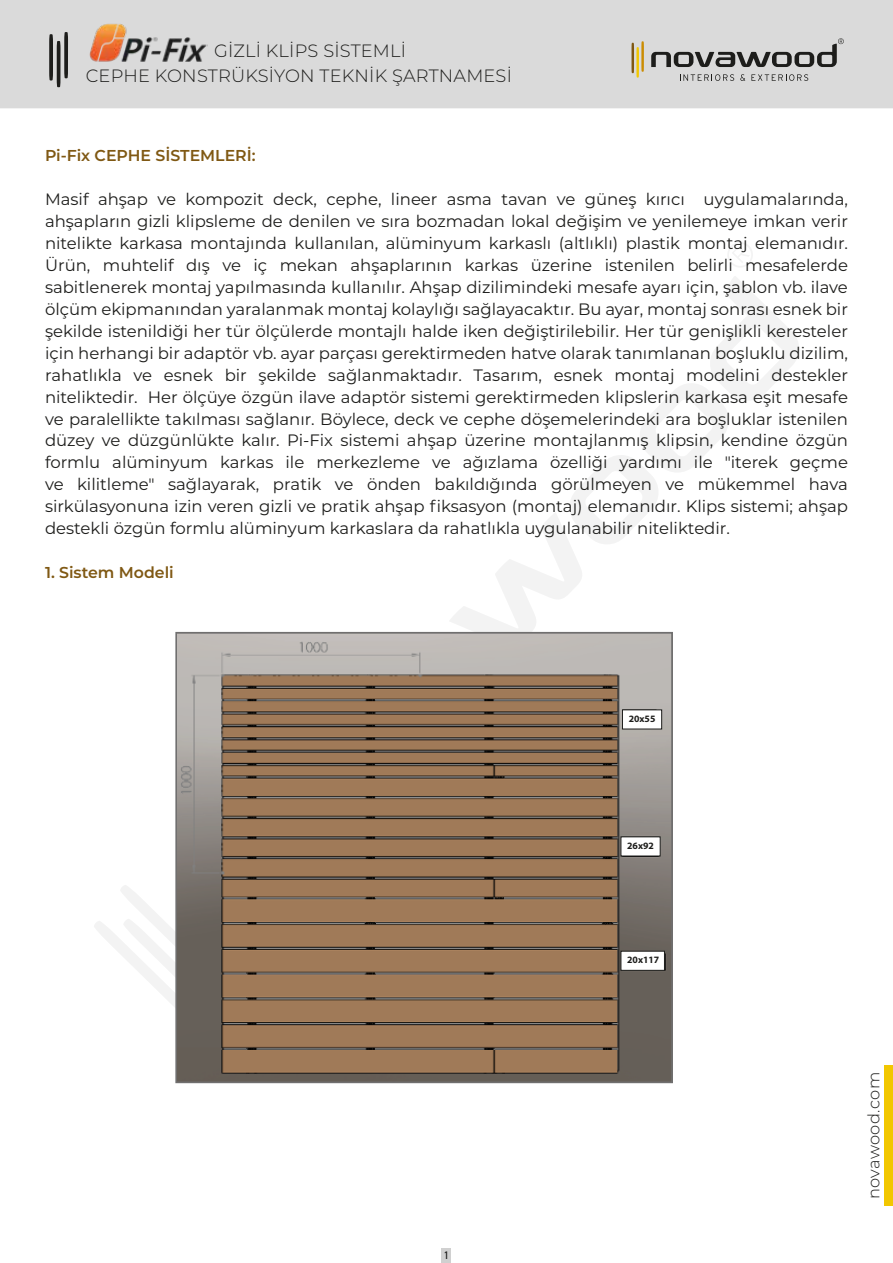
<style>
.page{position:relative;width:893px;height:1263px;background:#fff}
.page>*{position:absolute;margin:0;border:0;box-sizing:border-box;transform-origin:0 0}
.t1{font:300 17.85px/25.5px "Montserrat";letter-spacing:.01em;color:#1d1d1b}
.t2{font:16.5px/22px "Montserrat";color:#1d1d1b;text-align:justify}
.t3{font:300 16.2px "Montserrat";letter-spacing:.015em;color:#1d1d1b}
.t4{font:600 15.75px "Montserrat";color:#7f5813}
.t5{font:10.8px "DIN Condensed";color:#1d1d1b}
.t6{font:700 9.75px "Myriad Pro";color:#1d1d1b}
</style>
<div class="page">
<svg style="left:94px;top:276px;width:705px;height:731px"></svg>
<svg style="left:728px;top:242px;width:25px;height:25px"></svg>
<div style="left:885px;top:1065px;width:8px;height:140px;background:#f2c700"></div>
<div style="left:442px;top:1248px;width:9px;height:15px;background:#d0d0d0"></div>
<div style="left:0;top:0;width:893px;height:108px;background:#dadada"></div>
<svg style="left:631px;top:41px;width:13px;height:37px"></svg>
<svg style="left:680px;top:74px;width:54px;height:7px"></svg>
<svg style="left:740px;top:74px;width:5px;height:7px"></svg>
<svg style="left:751px;top:74px;width:57px;height:7px"></svg>
<svg style="left:651px;top:38px;width:193px;height:29px;background:#a6a6a6"></svg>
<svg style="left:49px;top:32px;width:19px;height:55px"></svg>
<img style="left:88px;top:22px;width:119px;height:41px">
<img style="left:179px;top:636px;width:490px;height:443px">
<div style="left:175px;top:632px;width:498px;height:451px;border:2px solid #706f6f"></div>
<div style="left:622px;top:709px;width:40px;height:20px;background:#fff;border:1px solid #1d1d1b"></div>
<div style="left:621px;top:836px;width:39px;height:20px;background:#fff;border:1px solid #1d1d1b"></div>
<div style="left:621px;top:951px;width:44px;height:20px;background:#fff;border:1px solid #1d1d1b"></div>
<p class="t1" style="left:86px;top:37px;width:428px;text-indent:128px">GİZLİ KLİPS SİSTEMLİ<br>CEPHE KONSTRÜKSİYON TEKNİK ŞARTNAMESİ</p>
<p class="t4" style="left:45px;top:144px;width:212px">Pi-Fix CEPHE SİSTEMLERİ:</p>
<p class="t2" style="left:45px;top:187px;width:805px">Masif ahşap ve kompozit deck, cephe, lineer asma tavan ve güneş kırıcı uygulamalarında, ahşapların gizli klipsleme de denilen ve sıra bozmadan lokal değişim ve yenilemeye imkan verir nitelikte karkasa montajında kullanılan, alüminyum karkaslı (altlıklı) plastik montaj elemanıdır.<br>Ürün, muhtelif dış ve iç mekan ahşaplarının karkas üzerine istenilen belirli mesafelerde sabitlenerek montaj yapılmasında kullanılır. Ahşap dizilimindeki mesafe ayarı için, şablon vb. ilave ölçüm ekipmanından yaralanmak montaj kolaylığı sağlayacaktır. Bu ayar, montaj sonrası esnek bir şekilde istenildiği her tür ölçülerde montajlı halde iken değiştirilebilir. Her tür genişlikli keresteler için herhangi bir adaptör vb. ayar parçası gerektirmeden hatve olarak tanımlanan boşluklu dizilim, rahatlıkla ve esnek bir şekilde sağlanmaktadır. Tasarım, esnek montaj modelini destekler niteliktedir. Her ölçüye özgün ilave adaptör sistemi gerektirmeden klipslerin karkasa eşit mesafe ve paralellikte takılması sağlanır. Böylece, deck ve cephe döşemelerindeki ara boşluklar istenilen düzey ve düzgünlükte kalır. Pi-Fix sistemi ahşap üzerine montajlanmış klipsin, kendine özgün formlu alüminyum karkas ile merkezleme ve ağızlama özelliği yardımı ile "iterek geçme ve kilitleme" sağlayarak, pratik ve önden bakıldığında görülmeyen ve mükemmel hava sirkülasyonuna izin veren gizli ve pratik ahşap fiksasyon (montaj) elemanıdır. Klips sistemi; ahşap destekli özgün formlu alüminyum karkaslara da rahatlıkla uygulanabilir niteliktedir.</p>
<p class="t4" style="left:45px;top:561px;width:130px">1. Sistem Modeli</p>
<p class="t5" style="left:444px;top:1249px;width:6px">1</p>
<p class="t6" style="left:629px;top:712px;width:28px">20x55</p>
<p class="t6" style="left:627px;top:839px;width:28px">26x92</p>
<p class="t6" style="left:627px;top:954px;width:34px">20x117</p>
<p class="t3" style="left:863px;top:1199px;width:129px;rotate:-90deg">novawood.com</p>
</div>
